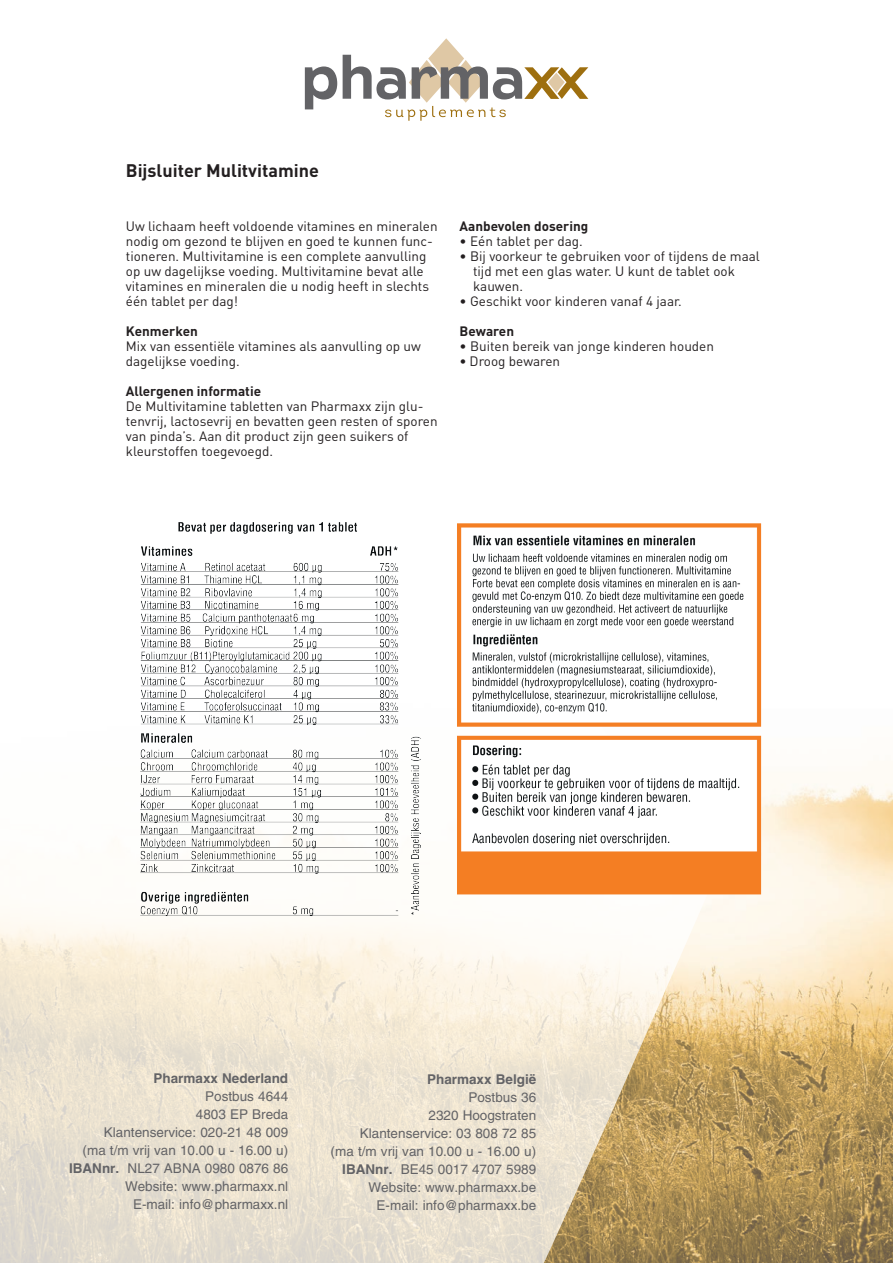
<style>
.page{position:relative;width:893px;height:1263px;background:#fff}
.page>*{position:absolute;margin:0;border:0;box-sizing:border-box;transform-origin:0 0}
.t1{font:700 18px "DIN";color:#231f20}
.t2{font:13.5px/15px "DIN";color:#231f20}
.t3{font:13.5px/18px "Helvetica LT Std";color:#636366;text-align:right}
.t4{font:700 13.5px "DIN";color:#231f20}
.t5{font:700 13.5px "Helvetica LT Std";color:#636366}
.s1{font-weight:700}
</style>
<div class="page">
<img style="left:0;top:912px;width:495px;height:351px">
<svg style="left:495px;top:944px;width:48px;height:319px;background:#efe7d7"></svg>
<img style="left:543px;top:783px;width:350px;height:480px">
<svg style="left:305px;top:66px;width:32px;height:43px"></svg>
<svg style="left:343px;top:38px;width:245px;height:83px"></svg>
<img style="left:126px;top:522px;width:649px;height:415px">
<h1 class="t1" style="left:126px;top:158px;width:195px">Bijsluiter Mulitvitamine</h1>
<p class="t2" style="left:126px;top:218px;width:313px">Uw lichaam heeft voldoende vitamines en mineralen nodig om gezond te blijven en goed te kunnen func&shy;tioneren. Multivitamine is een complete aanvulling op uw dagelijkse voeding. Multivitamine bevat alle vitamines en mineralen die u nodig heeft in slechts één tablet per dag!</p>
<p class="t4" style="left:126px;top:322px;width:74px">Kenmerken</p>
<p class="t2" style="left:126px;top:338px;width:297px">Mix van essentiële vitamines als aanvulling op uw dagelijkse voeding.</p>
<p class="t4" style="left:126px;top:382px;width:137px">Allergenen informatie</p>
<p class="t2" style="left:126px;top:398px;width:313px">De Multivitamine tabletten van Pharmaxx zijn glu&shy;tenvrij, lactosevrij en bevatten geen resten of sporen van pinda’s. Aan dit product zijn geen suikers of kleurstoffen toegevoegd.</p>
<p class="t4" style="left:460px;top:218px;width:130px">Aanbevolen dosering</p>
<p class="t2" style="left:460px;top:234px;width:125px">• Eén tablet per dag.</p>
<p class="t2" style="left:473px;top:249px;width:288px;text-indent:-13px">• Bij voorkeur te gebruiken voor of tijdens de maal tijd met een glas water. U kunt de tablet ook kauwen.</p>
<p class="t2" style="left:460px;top:294px;width:224px">• Geschikt voor kinderen vanaf 4 jaar.</p>
<p class="t4" style="left:460px;top:323px;width:56px">Bewaren</p>
<p class="t2" style="left:460px;top:339px;width:256px">• Buiten bereik van jonge kinderen houden</p>
<p class="t2" style="left:460px;top:354px;width:102px">• Droog bewaren</p>
<p class="t5" style="left:154px;top:1070px;width:136px">Pharmaxx Nederland</p>
<p class="t3" style="left:69px;top:1087px;width:221px">Postbus 4644<br>4803 EP Breda<br>Klantenservice: 020-21 48 009<br>(ma t/m vrij van 10.00 u - 16.00 u)<br><span class="s1">IBANnr.</span> NL27 ABNA 0980 0876 86<br>Website: www.pharmaxx.nl<br>E-mail: info@pharmaxx.nl</p>
<p class="t5" style="left:427px;top:1070px;width:111px">Pharmaxx België</p>
<p class="t3" style="left:331px;top:1088px;width:207px">Postbus 36<br>2320 Hoogstraten<br>Klantenservice: 03 808 72 85<br>(ma t/m vrij van 10.00 u - 16.00 u)<br><span class="s1">IBANnr.</span> BE45 0017 4707 5989<br>Website: www.pharmaxx.be<br>E-mail: info@pharmaxx.be</p>
</div>
